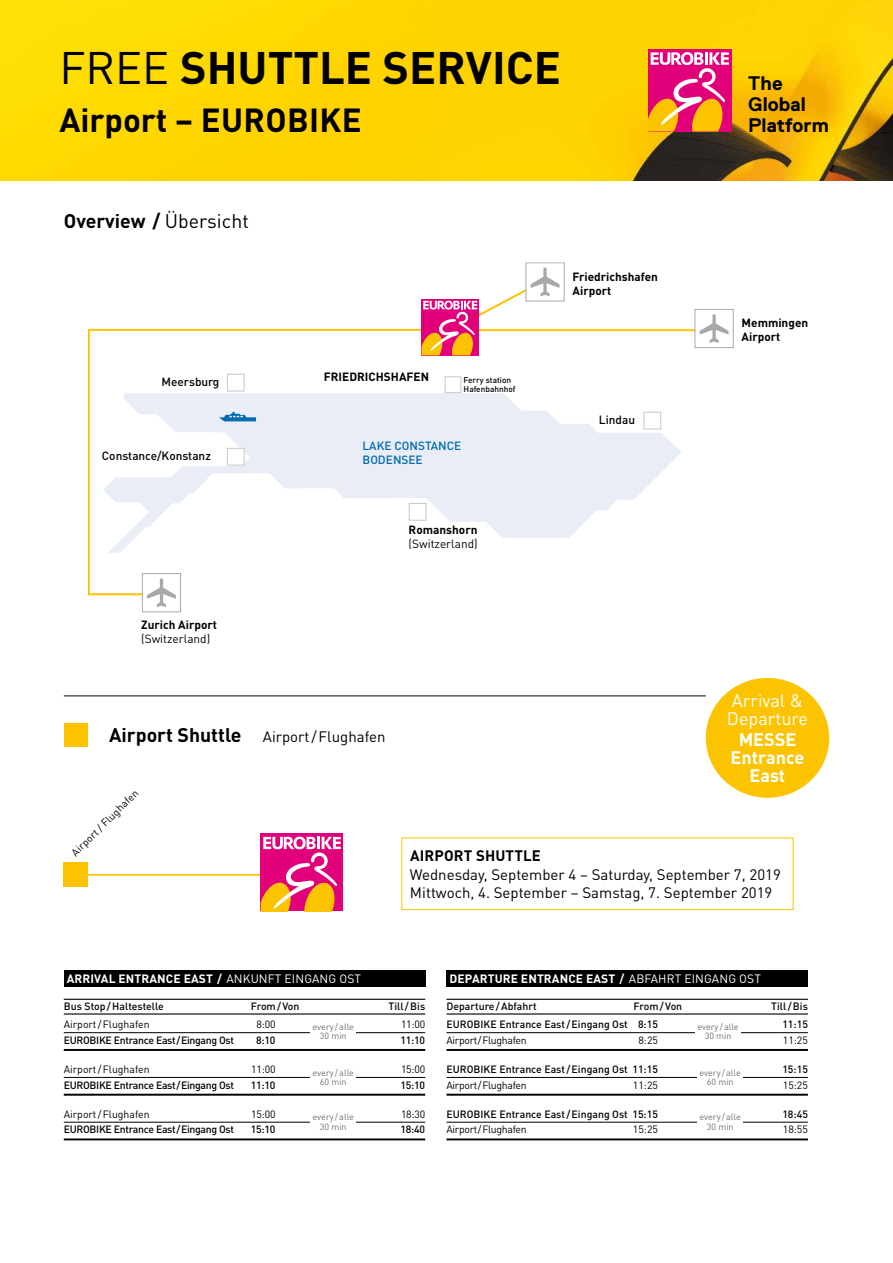
<style>
.page{position:relative;width:893px;height:1263px;background:#fff}
.page>*{position:absolute;margin:0;border:0;box-sizing:border-box;transform-origin:0 0}
.t1{font:700 45px "DIN Pro";color:#000}
.t2{font:700 33px "DIN Pro";letter-spacing:.01em;color:#000}
.t3{font:700 19.65px/20.9px "Replica Pro";color:#000}
.t4{font:700 19.5px "DIN Pro";color:#000}
.t5{font:18px/18px "DIN Pro";color:#fff}
.t6{font:700 18px/18px "DIN Pro";color:#fff;text-align:center}
.t7{font:15px/18px "DIN Pro";color:#000}
.t8{font:700 15px "DIN Pro";letter-spacing:.01em;color:#000}
.t9{font:700 12px "DIN Pro";letter-spacing:.01em;color:#fff}
.t10{font:700 11.85px/14.2px "DIN";color:#000}
.t11{font:500 11.85px "DIN";color:#000}
.t12{font:11.85px "DIN";color:#000}
.t13{font:500 11.85px/14.2px "DIN";color:#006ab3}
.t14{font:500 10.5px "DIN Pro";letter-spacing:-.005em;color:#000}
.t15{font:10.5px "DIN Pro";letter-spacing:-.02em;color:#000}
.t16{font:500 10.5px "DIN Pro";letter-spacing:-.03em;color:#000}
.t17{font:10.5px "DIN Pro";color:#000}
.t18{font:10.35px "DIN";color:#000}
.t19{font:9px/9.8px "DIN Pro";color:#707172;text-align:center}
.t20{font:500 8.25px/8.2px "DIN";color:#000}
.s1{font-weight:400}
</style>
<div class="page">
<div style="left:0;top:0;width:296px;height:181px;background:#ffda00"></div>
<img style="left:296px;top:0;width:597px;height:181px">
<div style="left:648px;top:49px;width:83px;height:83px;background:#e2007a"></div>
<svg style="left:648px;top:52px;width:81px;height:80px"></svg>
<div style="left:401px;top:837px;width:392px;height:73px;border:1px solid #fcc400"></div>
<hr style="left:80px;top:874px;width:235px;height:2px;background:#fcc400">
<div style="left:64px;top:862px;width:24px;height:25px;background:#fcc400"></div>
<svg style="left:261px;top:834px;width:82px;height:77px"></svg>
<svg style="left:261px;top:837px;width:80px;height:74px;background:#ed5d79"></svg>
<div style="left:64px;top:723px;width:24px;height:23px;background:#fcc400"></div>
<hr style="left:64px;top:999px;width:361px;height:1px;background:#000">
<hr style="left:64px;top:1013px;width:361px;height:1px;background:#000">
<hr style="left:64px;top:1032px;width:361px;height:1px;background:#000">
<hr style="left:64px;top:1049px;width:361px;height:2px;background:#000">
<hr style="left:64px;top:1077px;width:361px;height:1px;background:#000">
<hr style="left:64px;top:1094px;width:361px;height:2px;background:#000">
<hr style="left:64px;top:1122px;width:361px;height:1px;background:#000">
<hr style="left:64px;top:1138px;width:361px;height:2px;background:#000">
<hr style="left:446px;top:999px;width:362px;height:1px;background:#000">
<hr style="left:446px;top:1013px;width:362px;height:1px;background:#000">
<hr style="left:446px;top:1032px;width:362px;height:1px;background:#000">
<hr style="left:446px;top:1049px;width:362px;height:2px;background:#000">
<hr style="left:446px;top:1077px;width:362px;height:1px;background:#000">
<hr style="left:446px;top:1094px;width:362px;height:2px;background:#000">
<hr style="left:446px;top:1122px;width:362px;height:1px;background:#000">
<hr style="left:446px;top:1138px;width:362px;height:2px;background:#000">
<div style="left:64px;top:970px;width:361px;height:17px;background:#000"></div>
<div style="left:446px;top:970px;width:362px;height:17px;background:#000"></div>
<div style="left:310px;top:1017px;width:46px;height:28px;background:#fff"></div>
<div style="left:695px;top:1017px;width:46px;height:28px;background:#fff"></div>
<div style="left:310px;top:1063px;width:46px;height:28px;background:#fff"></div>
<div style="left:697px;top:1063px;width:46px;height:28px;background:#fff"></div>
<div style="left:310px;top:1107px;width:46px;height:29px;background:#fff"></div>
<div style="left:697px;top:1107px;width:46px;height:29px;background:#fff"></div>
<svg style="left:458px;top:430px;width:223px;height:108px;fill:#e8edf6"></svg>
<svg style="left:88px;top:328px;width:370px;height:268px"></svg>
<svg style="left:444px;top:376px;width:218px;height:54px"></svg>
<div style="left:227px;top:448px;width:17px;height:17px;background:#fff"></div>
<div style="left:227px;top:448px;width:18px;height:18px;border:1px solid #c6c7c8"></div>
<div style="left:227px;top:374px;width:17px;height:17px;background:#fff"></div>
<div style="left:227px;top:374px;width:18px;height:17px;border:1px solid #c6c7c8"></div>
<div style="left:409px;top:503px;width:17px;height:17px;background:#fff"></div>
<div style="left:409px;top:503px;width:17px;height:18px;border:1px solid #c6c7c8"></div>
<div style="left:142px;top:574px;width:39px;height:38px;background:#fff"></div>
<div style="left:142px;top:573px;width:39px;height:39px;border:1px solid #a7a8aa"></div>
<svg style="left:147px;top:578px;width:29px;height:29px"></svg>
<div style="left:694px;top:309px;width:40px;height:39px;background:#fff;border:1px solid #a7a8aa"></div>
<div style="left:525px;top:262px;width:40px;height:39px;border:1px solid #a7a8aa"></div>
<div style="left:324px;top:372px;width:90px;height:10px;background:#fff"></div>
<svg style="left:421px;top:267px;width:308px;height:88px"></svg>
<hr style="left:64px;top:695px;width:642px;height:2px;background:#58585a">
<div style="left:706px;top:678px;width:123px;height:120px;background:#fcc400;border-radius:50%"></div>
<h1 class="t1" style="left:59px;top:37px;width:503px"><span class="s1">FREE</span> SHUTTLE SERVICE</h1>
<h2 class="t2" style="left:59px;top:97px;width:304px">Airport – EUROBIKE</h2>
<h3 class="t4" style="left:64px;top:207px;width:187px">Overview / <span class="s1">Übersicht</span></h3>
<p class="t10" style="left:572px;top:269px;width:87px">Friedrichshafen<br>Airport</p>
<p class="t11" style="left:162px;top:374px;width:59px">Meersburg</p>
<p class="t11" style="left:102px;top:448px;width:110px">Constance/Konstanz</p>
<p class="t10" style="left:141px;top:617px;width:77px">Zurich Airport</p>
<p class="t12" style="left:141px;top:632px;width:70px">(Switzerland)</p>
<p class="t10" style="left:324px;top:369px;width:107px">FRIEDRICHSHAFEN</p>
<p class="t20" style="left:464px;top:376px;width:54px">Ferry station<br>Hafenbahnhof</p>
<p class="t13" style="left:362px;top:438px;width:100px">LAKE CONSTANCE<br>BODENSEE</p>
<p class="t10" style="left:409px;top:522px;width:70px">Romanshorn</p>
<p class="t12" style="left:409px;top:536px;width:70px">(Switzerland)</p>
<p class="t11" style="left:599px;top:412px;width:38px">Lindau</p>
<h3 class="t4" style="left:109px;top:722px;width:134px">Airport Shuttle</h3>
<h3 class="t7" style="left:263px;top:727px;width:124px">Airport/Flughafen</h3>
<h3 class="t3" style="left:748px;top:73px;width:82px">The<br>Global<br>Platform</h3>
<p class="t10" style="left:742px;top:315px;width:68px">Memmingen<br>Airport</p>
<h3 class="t5" style="left:727px;top:691px;width:83px">Arrival &amp;<br>Departure</h3>
<h3 class="t6" style="left:731px;top:730px;width:75px">MESSE<br>Entrance<br>East</h3>
<p class="t18" style="left:69px;top:850px;width:91px;rotate:-45deg">Airport / Flughafen</p>
<h3 class="t8" style="left:410px;top:845px;width:132px">AIRPORT SHUTTLE</h3>
<h3 class="t7" style="left:410px;top:865px;width:372px">Wednesday, September 4 – Saturday, September 7, 2019<br>Mittwoch, 4. September – Samstag, 7. September 2019</h3>
<p class="t9" style="left:67px;top:971px;width:296px">ARRIVAL ENTRANCE EAST / <span class="s1">ANKUNFT EINGANG OST</span></p>
<p class="t9" style="left:449px;top:971px;width:313px">DEPARTURE ENTRANCE EAST / <span class="s1">ABFAHRT EINGANG OST</span></p>
<p class="t19" style="left:313px;top:1021px;width:43px">every /alle<br>30 min</p>
<p class="t19" style="left:697px;top:1021px;width:43px">every /alle<br>30 min</p>
<p class="t19" style="left:313px;top:1067px;width:43px">every /alle<br>60 min</p>
<p class="t19" style="left:700px;top:1067px;width:43px">every /alle<br>60 min</p>
<p class="t19" style="left:313px;top:1111px;width:43px">every /alle<br>30 min</p>
<p class="t19" style="left:700px;top:1111px;width:43px">every /alle<br>30 min</p>
<p class="t14" style="left:64px;top:999px;width:102px">Bus Stop/Haltestelle</p>
<p class="t14" style="left:251px;top:999px;width:50px">From/Von</p>
<p class="t14" style="left:388px;top:999px;width:38px">Till/Bis</p>
<p class="t17" style="left:64px;top:1017px;width:87px">Airport/Flughafen</p>
<p class="t15" style="left:257px;top:1017px;width:20px">8:00</p>
<p class="t15" style="left:401px;top:1017px;width:26px">11:00</p>
<p class="t16" style="left:64px;top:1033px;width:172px">EUROBIKE Entrance East/Eingang Ost</p>
<p class="t14" style="left:256px;top:1033px;width:21px">8:10</p>
<p class="t14" style="left:400px;top:1033px;width:26px">11:10</p>
<p class="t17" style="left:64px;top:1062px;width:87px">Airport/Flughafen</p>
<p class="t15" style="left:251px;top:1062px;width:26px">11:00</p>
<p class="t15" style="left:401px;top:1062px;width:26px">15:00</p>
<p class="t16" style="left:64px;top:1078px;width:172px">EUROBIKE Entrance East/Eingang Ost</p>
<p class="t14" style="left:251px;top:1078px;width:26px">11:10</p>
<p class="t14" style="left:400px;top:1078px;width:26px">15:10</p>
<p class="t17" style="left:64px;top:1107px;width:87px">Airport/Flughafen</p>
<p class="t15" style="left:251px;top:1107px;width:26px">15:00</p>
<p class="t15" style="left:401px;top:1107px;width:26px">18:30</p>
<p class="t16" style="left:64px;top:1122px;width:172px">EUROBIKE Entrance East/Eingang Ost</p>
<p class="t14" style="left:251px;top:1122px;width:26px">15:10</p>
<p class="t14" style="left:400px;top:1122px;width:26px">18:40</p>
<p class="t14" style="left:446px;top:999px;width:92px">Departure/Abfahrt</p>
<p class="t14" style="left:634px;top:999px;width:50px">From/Von</p>
<p class="t14" style="left:771px;top:999px;width:38px">Till/Bis</p>
<p class="t14" style="left:446px;top:1017px;width:213px">EUROBIKE Entrance East/Eingang Ost 8:15</p>
<p class="t14" style="left:782px;top:1017px;width:27px">11:15</p>
<p class="t15" style="left:446px;top:1033px;width:82px">Airport/Flughafen</p>
<p class="t15" style="left:638px;top:1033px;width:21px">8:25</p>
<p class="t15" style="left:783px;top:1033px;width:27px">11:25</p>
<p class="t14" style="left:446px;top:1062px;width:213px">EUROBIKE Entrance East/Eingang Ost 11:15</p>
<p class="t14" style="left:782px;top:1062px;width:27px">15:15</p>
<p class="t15" style="left:446px;top:1078px;width:82px">Airport/Flughafen</p>
<p class="t15" style="left:633px;top:1078px;width:27px">11:25</p>
<p class="t15" style="left:783px;top:1078px;width:27px">15:25</p>
<p class="t14" style="left:446px;top:1107px;width:213px">EUROBIKE Entrance East/Eingang Ost 15:15</p>
<p class="t14" style="left:782px;top:1107px;width:27px">18:45</p>
<p class="t15" style="left:446px;top:1122px;width:82px">Airport/Flughafen</p>
<p class="t15" style="left:633px;top:1122px;width:27px">15:25</p>
<p class="t15" style="left:783px;top:1122px;width:27px">18:55</p>
</div>
